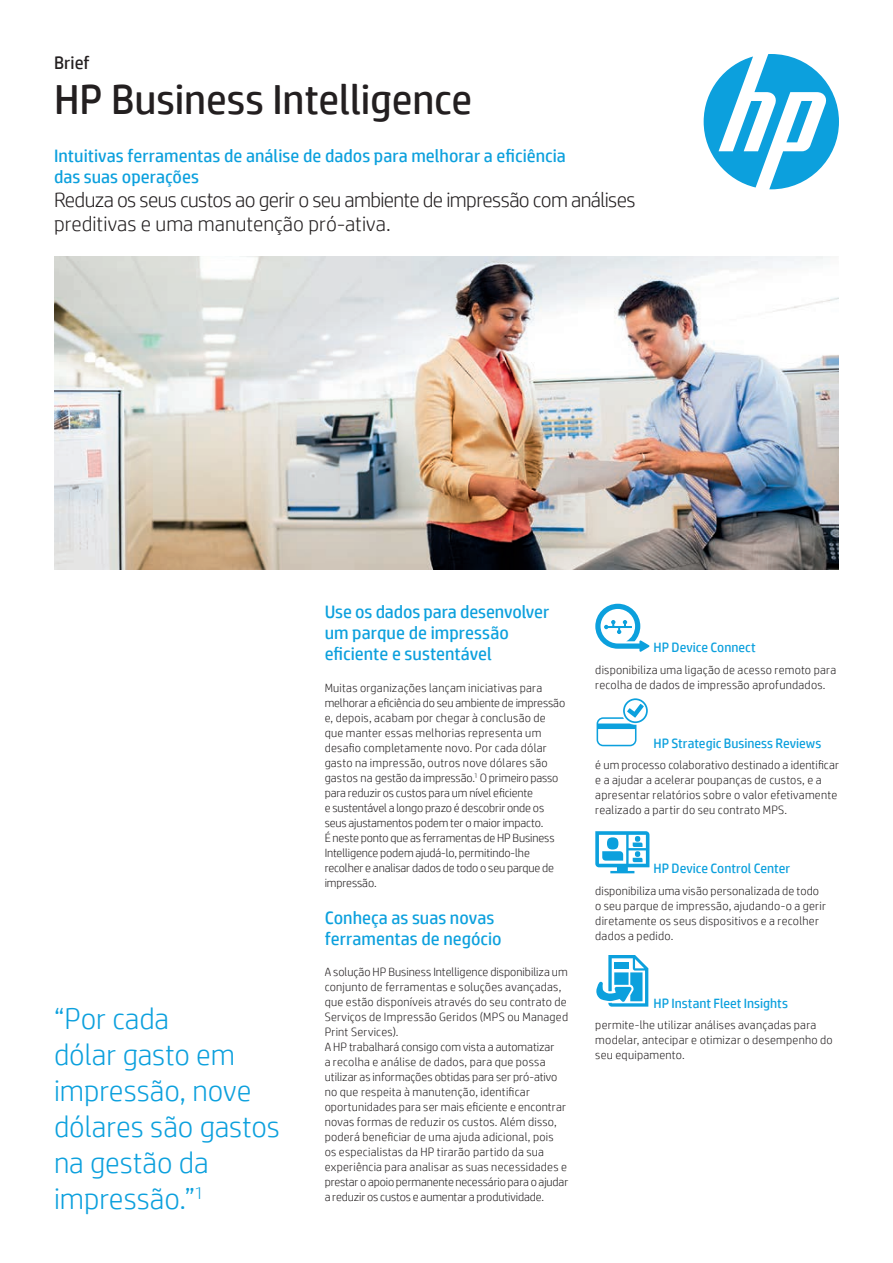
<style>
.page{position:relative;width:893px;height:1263px;background:#fff}
.page>*{position:absolute;margin:0;border:0;box-sizing:border-box;transform-origin:0 0}
.Headline_28_30{font:42px "HP Simplified";letter-spacing:-.005em;color:#231f20}
.Quote_20{font:300 30px/36px "HP Simplified";color:#0ca0dd}
.Intro_14_16{font:300 21px/24px "HP Simplified";letter-spacing:-.025em;color:#231f20}
.Subhead_13_15_regula{font:18px/21px "HP Simplified";color:#0ca0dd}
.Subhead_no_space{font:18px/21px "HP Simplified";color:#0ca0dd}
.Document_type_12_14{font:18px "HP Simplified";letter-spacing:.005em;color:#231f20}
.Subhead_10_blue{font:13.5px "HP Simplified";color:#0ca0dd}
.Body{font:300 12px/15px "HP Simplified";letter-spacing:.005em;color:#231f20}
.Body_last_8space_aft{font:300 12px/15px "HP Simplified";letter-spacing:.02em;color:#231f20}
.Body_no_space_after{font:300 12px/15px "HP Simplified";letter-spacing:.02em;color:#231f20}
.Body_last_12_space_a{font:300 12px/15px "HP Simplified";letter-spacing:.02em;color:#231f20}
</style>
<div class="page">
<img style="left:54px;top:256px;width:785px;height:313px">
<svg style="left:704px;top:54px;width:135px;height:135px"></svg>
<svg style="left:595px;top:604px;width:54px;height:48px"></svg>
<svg style="left:597px;top:698px;width:51px;height:48px"></svg>
<svg style="left:595px;top:831px;width:54px;height:42px"></svg>
<svg style="left:596px;top:955px;width:52px;height:52px"></svg>
<p class="Document_type_12_14" style="left:54px;top:51px;width:37px">Brief</p>
<p class="Headline_28_30" style="left:54px;top:72px;width:420px">HP Business Intelligence</p>
<p class="Subhead_no_space" style="left:54px;top:145px;width:513px">Intuitivas ferramentas de análise de dados para melhorar a eficiência das suas operações</p>
<p class="Intro_14_16" style="left:54px;top:187px;width:583px">Reduza os seus custos ao gerir o seu ambiente de impressão com análises preditivas e uma manutenção pró-ativa.</p>
<p class="Quote_20" style="left:54px;top:1000px;width:228px">“Por cada<br>dólar gasto em impressão, nove dólares são gastos na gestão da impressão.”<sup>1</sup></p>
<p class="Subhead_13_15_regula" style="left:325px;top:601px;width:226px">Use os dados para desenvolver um parque de impressão eficiente e sustentável</p>
<p class="Body" style="left:325px;top:679px;width:242px">Muitas organizações lançam iniciativas para melhorar a eficiência do seu ambiente de impressão e, depois, acabam por chegar à conclusão de que manter essas melhorias representa um desafio completamente novo. Por cada dólar gasto na impressão, outros nove dólares são gastos na gestão da impressão.<sup>1</sup> O primeiro passo para reduzir os custos para um nível eficiente<br>e sustentável a longo prazo é descobrir onde os seus ajustamentos podem ter o maior impacto.<br>É neste ponto que as ferramentas de HP Business Intelligence podem ajudá-lo, permitindo-lhe recolher e analisar dados de todo o seu parque de impressão.</p>
<p class="Subhead_13_15_regula" style="left:325px;top:907px;width:179px">Conheça as suas novas ferramentas de negócio</p>
<p class="Body_no_space_after" style="left:325px;top:964px;width:245px">A solução HP Business Intelligence disponibiliza um conjunto de ferramentas e soluções avançadas, que estão disponíveis através do seu contrato de Serviços de Impressão Geridos (MPS ou Managed Print Services).</p>
<p class="Body" style="left:325px;top:1039px;width:245px">A HP trabalhará consigo com vista a automatizar<br>a recolha e análise de dados, para que possa utilizar as informações obtidas para ser pró-ativo no que respeita à manutenção, identificar oportunidades para ser mais eficiente e encontrar novas formas de reduzir os custos. Além disso, poderá beneficiar de uma ajuda adicional, pois<br>os especialistas da HP tirarão partido da sua experiência para analisar as suas necessidades e prestar o apoio permanente necessário para o ajudar a reduzir os custos e aumentar a produtividade.</p>
<p class="Subhead_10_blue" style="left:653px;top:638px;width:104px">HP Device Connect</p>
<p class="Body_last_8space_aft" style="left:595px;top:661px;width:242px">disponibiliza uma ligação de acesso remoto para recolha de dados de impressão aprofundados.</p>
<p class="Subhead_10_blue" style="left:653px;top:734px;width:169px">HP Strategic Business Reviews</p>
<p class="Body_last_8space_aft" style="left:595px;top:757px;width:245px">é um processo colaborativo destinado a identificar e a ajudar a acelerar poupanças de custos, e a apresentar relatórios sobre o valor efetivamente realizado a partir do seu contrato MPS.</p>
<p class="Subhead_10_blue" style="left:653px;top:860px;width:138px">HP Device Control Center</p>
<p class="Body_last_12_space_a" style="left:595px;top:883px;width:232px">disponibiliza uma visão personalizada de todo o seu parque de impressão, ajudando-o a gerir diretamente os seus dispositivos e a recolher dados a pedido.</p>
<p class="Subhead_10_blue" style="left:653px;top:994px;width:136px">HP Instant Fleet Insights</p>
<p class="Body_last_8space_aft" style="left:595px;top:1017px;width:239px">permite-lhe utilizar análises avançadas para modelar, antecipar e otimizar o desempenho do seu equipamento.</p>
</div>
